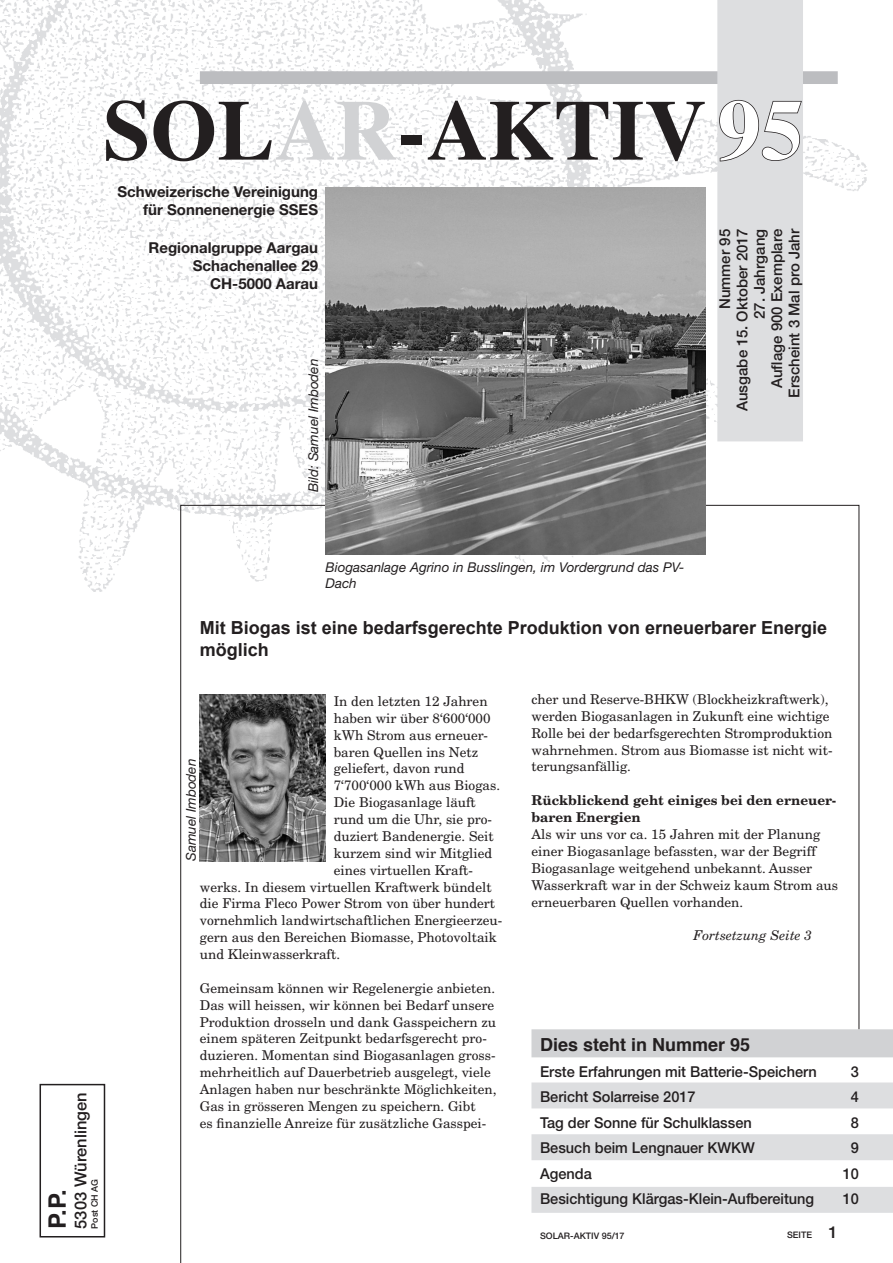
<style>
.page{position:relative;width:893px;height:1263px;background:#fff}
.page>*{position:absolute;margin:0;border:0;box-sizing:border-box;transform-origin:0 0}
.t1{font:700 85.5px "Times";color:#231f20}
.t2{font:700 24px "Helvetica";color:#231f20}
.t3{font:700 18px/22.5px "Arial";color:#231f20}
.t4{font:700 18px "Helvetica";color:#231f20}
.t5{font:500 16.5px "Helvetica Neue";color:#231f20}
.t6{font:500 15px/17.2px "Helvetica Neue";color:#231f20;text-align:right}
.t7{font:700 15px/18px "Helvetica Neue";color:#231f20;text-align:right}
.t8{font:13.5px/16.8px "New Century Schlbk";color:#231f20}
.t9{font:italic 13.5px/16.8px "Helvetica Neue";color:#231f20}
.t10{font:700 13.5px/16.8px "New Century Schlbk";color:#231f20}
.t11{font:italic 13.5px "New Century Schlbk";color:#231f20}
.t12{font:500 9px "Helvetica Neue";color:#231f20}
.s1{color:#d1d2d4}
.s2{color:#fff}
</style>
<div class="page">
<img style="left:0;top:0;width:867px;height:592px">
<svg style="left:180px;top:505px;width:679px;height:758px"></svg>
<div style="left:200px;top:71px;width:638px;height:13px;background:#bcbdc0;border:2px solid #bcbdc0"></div>
<div style="left:40px;top:1084px;width:65px;height:153px;border:2px solid #231f20"></div>
<div style="left:478px;top:1225px;width:103px;height:22px;background:#fff"></div>
<div style="left:717px;top:0;width:86px;height:441px;background:#dddee0"></div>
<svg style="left:531px;top:1029px;width:362px;height:234px"></svg>
<img style="left:200px;top:694px;width:125px;height:167px">
<img style="left:325px;top:188px;width:381px;height:367px">
<h1 class="t1" style="left:103px;top:49px;width:702px">SOL<span class="s1">AR</span>-AKTIV<span class="s2">95</span></h1>
<p class="t7" style="left:118px;top:182px;width:202px;line-height:18.8px">Schweizerische Vereinigung für Sonnenenergie SSES</p>
<p class="t7" style="left:149px;top:238px;width:171px">Regionalgruppe Aargau<br>Schachenallee 29<br>CH-5000 Aarau</p>
<p class="t6" style="left:716px;top:411px;width:184px;rotate:-90deg">Nummer 95<br>Ausgabe 15. Oktober 2017</p>
<p class="t6" style="left:751px;top:398px;width:170px;rotate:-90deg">27. Jahrgang<br>Auflage 900 Exemplare<br>Erscheint 3 Mal pro Jahr</p>
<p class="t9" style="left:305px;top:492px;width:135px;rotate:-90deg">Bild: Samuel Imboden</p>
<h2 class="t2" style="left:38px;top:1229px;width:41px;rotate:-90deg">P.P.</h2>
<p class="t5" style="left:71px;top:1229px;width:138px;rotate:-90deg">5303 Würenlingen</p>
<p class="t12" style="left:89px;top:1229px;width:51px;rotate:-90deg">Post CH AG</p>
<p class="t9" style="left:325px;top:558px;width:361px">Biogasanlage Agrino in Busslingen, im Vordergrund das PV-<br>Dach</p>
<h3 class="t3" style="left:200px;top:617px;width:629px">Mit Biogas ist eine bedarfsgerechte Produktion von erneuerbarer Energie möglich</h3>
<p class="t8" style="left:334px;top:692px;width:155px">In den letzten 12 Jahren</p>
<p class="t8" style="left:334px;top:709px;width:158px">haben wir über 8‘600‘000</p>
<p class="t8" style="left:334px;top:726px;width:156px">kWh Strom aus erneuer-</p>
<p class="t8" style="left:334px;top:743px;width:146px">baren Quellen ins Netz</p>
<p class="t8" style="left:334px;top:760px;width:132px">geliefert, davon rund</p>
<p class="t8" style="left:334px;top:777px;width:168px">7‘700‘000 kWh aus Biogas.</p>
<p class="t8" style="left:334px;top:793px;width:144px">Die Biogasanlage läuft</p>
<p class="t8" style="left:334px;top:810px;width:160px">rund um die Uhr, sie pro-</p>
<p class="t8" style="left:334px;top:827px;width:162px">duziert Bandenergie. Seit</p>
<p class="t8" style="left:334px;top:844px;width:160px">kurzem sind wir Mitglied</p>
<p class="t8" style="left:334px;top:861px;width:141px">eines virtuellen Kraft-</p>
<p class="t8" style="left:200px;top:878px;width:293px">werks. In diesem virtuellen Kraftwerk bündelt</p>
<p class="t8" style="left:200px;top:895px;width:297px">die Firma Fleco Power Strom von über hundert</p>
<p class="t8" style="left:200px;top:912px;width:304px">vornehmlich landwirtschaftlichen Energieerzeu-</p>
<p class="t8" style="left:200px;top:928px;width:299px">gern aus den Bereichen Biomasse, Photovoltaik</p>
<p class="t8" style="left:200px;top:945px;width:142px">und Kleinwasserkraft.</p>
<p class="t8" style="left:200px;top:979px;width:298px">Gemeinsam können wir Regelenergie anbieten.<br>Das will heissen, wir können bei Bedarf unsere Produktion drosseln und dank Gasspeichern zu einem späteren Zeitpunkt bedarfsgerecht pro&shy;duzieren. Momentan sind Biogasanlagen gross&shy;mehrheitlich auf Dauerbetrieb ausgelegt, viele Anlagen haben nur beschränkte Möglichkeiten, Gas in grösseren Mengen zu speichern. Gibt<br>es finanzielle Anreize für zusätzliche Gasspei-</p>
<p class="t9" style="left:182px;top:861px;width:104px;rotate:-90deg">Samuel Imboden</p>
<p class="t8" style="left:532px;top:690px;width:303px">cher und Reserve-BHKW (Blockheizkraftwerk), werden Biogasanlagen in Zukunft eine wichtige Rolle bei der bedarfsgerechten Stromproduktion wahrnehmen. Strom aus Biomasse ist nicht wit&shy;terungsanfällig.</p>
<p class="t10" style="left:532px;top:791px;width:306px">Rückblickend geht einiges bei den erneuer&shy;baren Energien</p>
<p class="t8" style="left:532px;top:825px;width:308px">Als wir uns vor ca. 15 Jahren mit der Planung einer Biogasanlage befassten, war der Begriff Biogasanlage weitgehend unbekannt. Ausser Wasserkraft war in der Schweiz kaum Strom aus erneuerbaren Quellen vorhanden.</p>
<p class="t11" style="left:693px;top:927px;width:120px">Fortsetzung Seite 3</p>
<h3 class="t4" style="left:540px;top:1030px;width:212px">Dies steht in Nummer 95</h3>
<p class="t6" style="left:540px;top:1062px;width:278px">Erste Erfahrungen mit Batterie-Speichern</p>
<p class="t6" style="left:851px;top:1062px;width:10px">3</p>
<p class="t6" style="left:540px;top:1088px;width:157px">Bericht Solarreise 2017</p>
<p class="t6" style="left:851px;top:1088px;width:10px">4</p>
<p class="t6" style="left:540px;top:1113px;width:213px">Tag der Sonne für Schulklassen</p>
<p class="t6" style="left:851px;top:1113px;width:10px">8</p>
<p class="t6" style="left:540px;top:1139px;width:216px">Besuch beim Lengnauer KWKW</p>
<p class="t6" style="left:851px;top:1139px;width:10px">9</p>
<p class="t6" style="left:540px;top:1164px;width:53px">Agenda</p>
<p class="t6" style="left:843px;top:1164px;width:18px">10</p>
<p class="t6" style="left:540px;top:1190px;width:276px">Besichtigung Klärgas-Klein-Aufbereitung</p>
<p class="t6" style="left:843px;top:1190px;width:18px">10</p>
<p class="t12" style="left:540px;top:1230px;width:86px">SOLAR-AKTIV 95/17</p>
<p class="t12" style="left:787px;top:1229px;width:27px">SEITE</p>
<p class="t5" style="left:829px;top:1222px;width:11px">1</p>
</div>
